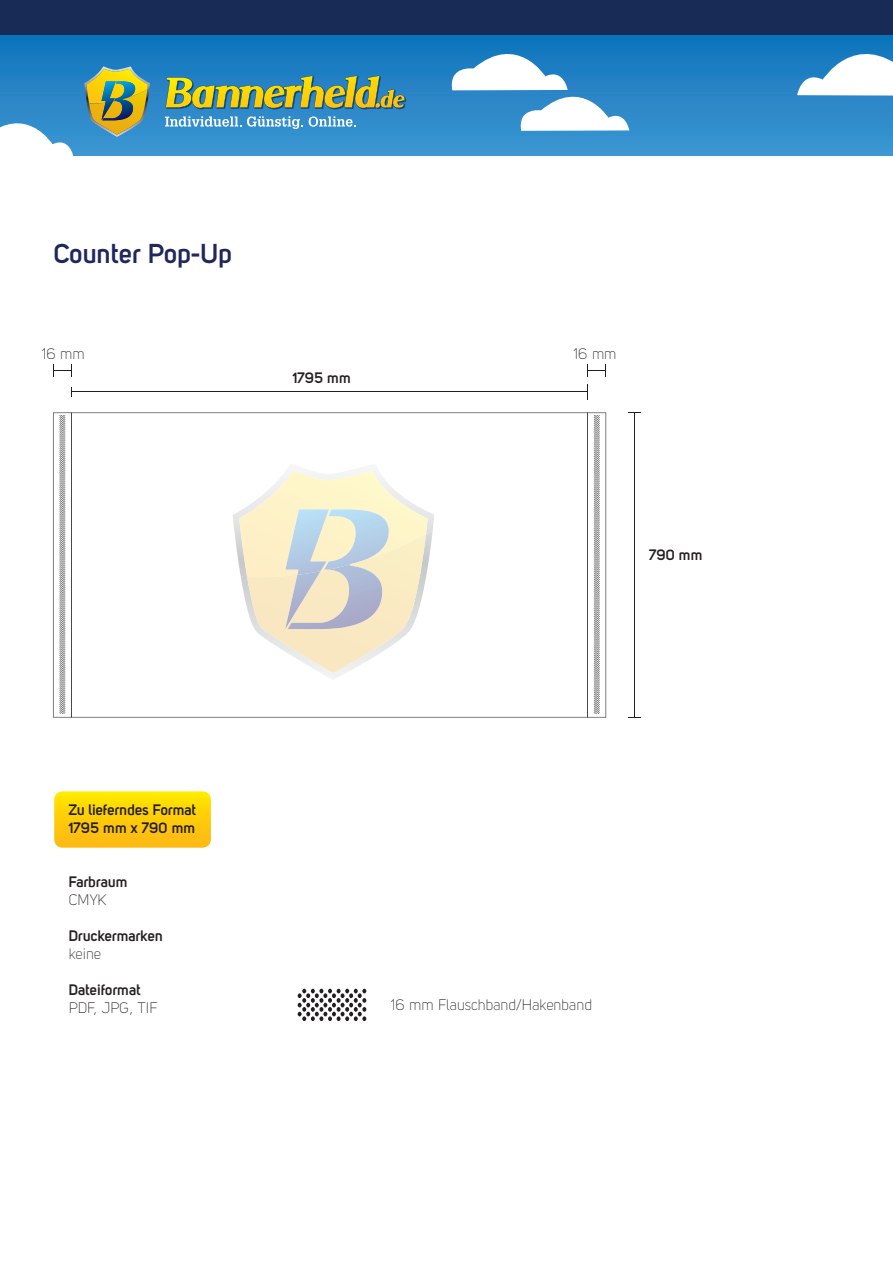
<style>
.page{position:relative;width:893px;height:1263px;background:#fff}
.page>*{position:absolute;margin:0;border:0;box-sizing:border-box;transform-origin:0 0}
.t1{font:700 27px "Uni Sans Semi";color:#1f275d}
.t2{font:700 15px/18px "Uni Sans Semi";color:#231f20}
.t3{font:15px "Uni Sans Light";color:#231f20}
</style>
<div class="page">
<img style="left:0;top:35px;width:893px;height:121px">
<div style="left:0;top:0;width:893px;height:35px;background:#182b57"></div>
<svg style="left:797px;top:35px;width:96px;height:61px"></svg>
<svg style="left:0;top:102px;width:74px;height:54px"></svg>
<svg style="left:448px;top:35px;width:181px;height:96px"></svg>
<svg style="left:165px;top:75px;width:241px;height:34px;background:#7d9a68"></svg>
<img style="left:84px;top:66px;width:66px;height:71px">
<svg style="left:165px;top:116px;width:138px;height:13px;background:#71b0db"></svg>
<svg style="left:309px;top:116px;width:47px;height:11px"></svg>
<svg style="left:72px;top:412px;width:515px;height:305px"></svg>
<hr style="left:72px;top:391px;width:516px;height:1px;background:#231f20">
<svg style="left:587px;top:384px;width:1px;height:16px"></svg>
<svg style="left:587px;top:364px;width:19px;height:13px"></svg>
<svg style="left:53px;top:364px;width:19px;height:13px"></svg>
<hr style="left:634px;top:413px;width:1px;height:304px;background:#231f20">
<svg style="left:628px;top:412px;width:13px;height:1px"></svg>
<svg style="left:628px;top:717px;width:13px;height:1px"></svg>
<svg style="left:233px;top:463px;width:201px;height:217px"></svg>
<svg style="left:587px;top:412px;width:19px;height:305px"></svg>
<svg style="left:53px;top:412px;width:19px;height:305px"></svg>
<svg style="left:54px;top:791px;width:157px;height:57px;background:#fdcf0e"></svg>
<svg style="left:298px;top:989px;width:68px;height:32px"></svg>
<h1 class="t1" style="left:54px;top:237px;width:180px">Counter Pop-Up</h1>
<p class="t3" style="left:42px;top:345px;width:44px">16 mm</p>
<p class="t3" style="left:574px;top:345px;width:44px">16 mm</p>
<p class="t2" style="left:293px;top:369px;width:60px">1795 mm</p>
<p class="t2" style="left:649px;top:546px;width:55px">790 mm</p>
<p class="t2" style="left:69px;top:800px;width:129px">Zu lieferndes Format<br>1795 mm x 790 mm</p>
<p class="t2" style="left:69px;top:872px;width:60px">Farbraum</p>
<p class="t3" style="left:69px;top:891px;width:39px">CMYK</p>
<p class="t2" style="left:69px;top:926px;width:96px">Druckermarken</p>
<p class="t3" style="left:69px;top:945px;width:34px">keine</p>
<p class="t2" style="left:69px;top:980px;width:74px">Dateiformat</p>
<p class="t3" style="left:69px;top:999px;width:90px">PDF, JPG, TIF</p>
<p class="t3" style="left:391px;top:996px;width:203px">16 mm Flauschband/Hakenband</p>
</div>
